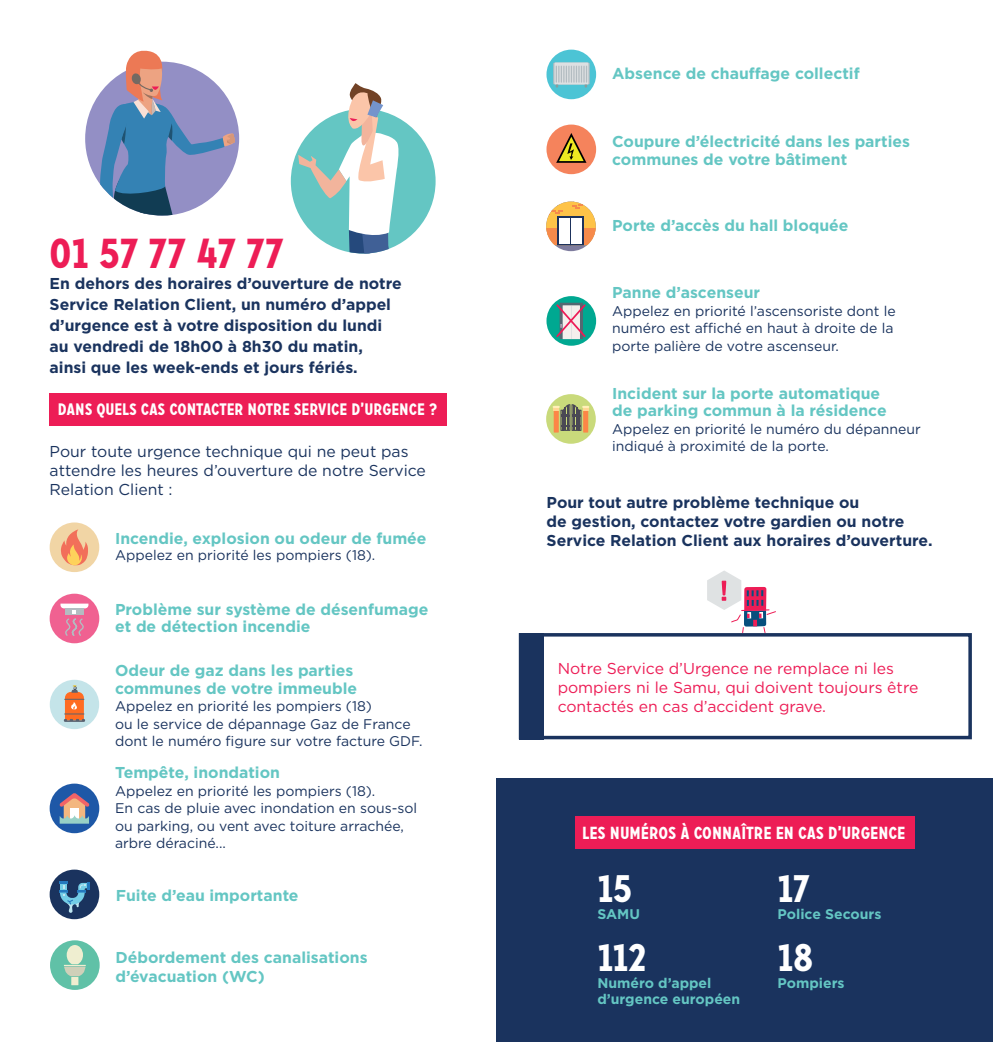
<style>
.page{position:relative;width:993px;height:1042px;background:#fff}
.page>*{position:absolute;margin:0;border:0;box-sizing:border-box;transform-origin:0 0}
.t1{font:700 42px "Carrosserie";color:#ed1d56}
.t2{font:700 38.5px "Carrosserie";color:#fff}
.t3{font:700 17.5px "Carrosserie";color:#fff}
.t4{font:700 16.62px "Carrosserie";color:#fff}
.t5{font:700 15.75px/17.5px "Gotham";color:#64c6c3}
.t6{font:700 15.75px/21px "Gotham";color:#1a335e}
.t7{font:15.75px/18.9px "Gotham";color:#ed1d56}
.t8{font:15.75px/18.9px "Gotham";color:#1a335e}
.t9{font:14px/17.5px "Gotham";color:#1a335e}
.t10{font:700 14px/15.8px "Gotham";color:#64c6c3}
</style>
<div class="page">
<div style="left:50px;top:940px;width:50px;height:50px;background:#60c1a7;border-radius:50%"></div>
<div style="left:50px;top:783px;width:49px;height:50px;background:#1e58a7;border-radius:50%"></div>
<div style="left:496px;top:778px;width:496px;height:264px;background:#1a335e"></div>
<div style="left:575px;top:816px;width:339px;height:33px;background:#ed1d56"></div>
<div style="left:50px;top:393px;width:396px;height:33px;background:#ed1d56"></div>
<div style="left:518px;top:633px;width:453px;height:106px;border:4px solid #1a335e"></div>
<div style="left:518px;top:633px;width:25px;height:106px;background:#1a335e"></div>
<div style="left:50px;top:522px;width:49px;height:50px;background:#f1d5a5;border-radius:50%"></div>
<svg style="left:61px;top:529px;width:27px;height:37px"></svg>
<div style="left:50px;top:869px;width:49px;height:50px;background:#1a335e;border-radius:50%"></div>
<svg style="left:59px;top:882px;width:31px;height:31px"></svg>
<div style="left:546px;top:296px;width:50px;height:50px;background:#00a891;border-radius:50%"></div>
<div style="left:546px;top:125px;width:50px;height:49px;background:#f5835c;border-radius:50%"></div>
<div style="left:546px;top:50px;width:50px;height:49px;background:#4cc4d5;border-radius:50%"></div>
<svg style="left:553px;top:63px;width:36px;height:22px"></svg>
<div style="left:554px;top:63px;width:34px;height:22px;background:#dde0e2"></div>
<svg style="left:555px;top:66px;width:32px;height:22px"></svg>
<svg style="left:554px;top:302px;width:32px;height:37px"></svg>
<div style="left:50px;top:594px;width:49px;height:49px;background:#f06191;border-radius:50%"></div>
<svg style="left:60px;top:603px;width:28px;height:33px"></svg>
<svg style="left:59px;top:793px;width:30px;height:30px"></svg>
<svg style="left:556px;top:133px;width:30px;height:30px"></svg>
<svg style="left:546px;top:202px;width:49px;height:49px"></svg>
<svg style="left:64px;top:945px;width:22px;height:31px"></svg>
<div style="left:71px;top:977px;width:7px;height:8px;background:#efeed0"></div>
<div style="left:546px;top:394px;width:49px;height:50px;background:#c9da7b;border-radius:50%"></div>
<svg style="left:707px;top:570px;width:69px;height:63px"></svg>
<svg style="left:291px;top:83px;width:144px;height:170px"></svg>
<svg style="left:85px;top:50px;width:154px;height:166px"></svg>
<div style="left:50px;top:680px;width:49px;height:49px;background:#c4e4e9;border-radius:50%"></div>
<svg style="left:64px;top:685px;width:21px;height:37px"></svg>
<svg style="left:552px;top:404px;width:37px;height:28px"></svg>
<svg style="left:546px;top:202px;width:49px;height:43px"></svg>
<p class="t5" style="left:612px;top:64px;width:249px">Absence de chauffage collectif</p>
<p class="t5" style="left:612px;top:133px;width:299px">Coupure d’électricité dans les parties communes de votre bâtiment</p>
<h1 class="t1" style="left:50px;top:225px;width:236px">01 57 77 47 77</h1>
<p class="t6" style="left:50px;top:272px;width:353px">En dehors des horaires d’ouverture de notre Service Relation Client, un numéro d’appel d’urgence est à votre disposition du lundi au vendredi de 18h00 à 8h30 du matin, ainsi que les week-ends et jours fériés.</p>
<p class="t4" style="left:58px;top:398px;width:380px">DANS QUELS CAS CONTACTER NOTRE SERVICE D’URGENCE ?</p>
<p class="t8" style="left:50px;top:442px;width:378px">Pour toute urgence technique qui ne peut pas attendre les heures d’ouverture de notre Service<br>Relation Client :</p>
<p class="t5" style="left:115px;top:529px;width:313px">Incendie, explosion ou odeur de fumée</p>
<p class="t9" style="left:115px;top:546px;width:262px">Appelez en priorité les pompiers (18).</p>
<p class="t5" style="left:115px;top:600px;width:315px">Problème sur système de désenfumage et de détection incendie</p>
<p class="t5" style="left:115px;top:661px;width:243px">Odeur de gaz dans les parties communes de votre immeuble</p>
<p class="t9" style="left:115px;top:697px;width:309px">Appelez en priorité les pompiers (18)<br>ou le service de dépannage Gaz de France dont le numéro figure sur votre facture GDF.</p>
<p class="t5" style="left:115px;top:763px;width:166px">Tempête, inondation</p>
<p class="t9" style="left:115px;top:781px;width:303px">Appelez en priorité les pompiers (18).<br>En cas de pluie avec inondation en sous-sol ou parking, ou vent avec toiture arrachée, arbre déraciné...</p>
<p class="t5" style="left:612px;top:217px;width:238px">Porte d’accès du hall bloquée</p>
<p class="t5" style="left:612px;top:284px;width:149px">Panne d’ascenseur</p>
<p class="t9" style="left:612px;top:302px;width:285px">Appelez en priorité l’ascensoriste dont le numéro est affiché en haut à droite de la porte palière de votre ascenseur.</p>
<p class="t5" style="left:612px;top:384px;width:276px">Incident sur la porte automatique de parking commun à la résidence</p>
<p class="t9" style="left:612px;top:420px;width:310px">Appelez en priorité le numéro du dépanneur indiqué à proximité de la porte.</p>
<p class="t6" style="left:546px;top:492px;width:387px;line-height:18.9px">Pour tout autre problème technique ou<br>de gestion, contactez votre gardien ou notre<br>Service Relation Client aux horaires d’ouverture.</p>
<p class="t7" style="left:557px;top:658px;width:362px">Notre Service d’Urgence ne remplace ni les pompiers ni le Samu, qui doivent toujours être contactés en cas d’accident grave.</p>
<p class="t3" style="left:582px;top:821px;width:324px">LES NUMÉROS À CONNAÎTRE EN CAS D’URGENCE</p>
<p class="t5" style="left:116px;top:886px;width:184px">Fuite d’eau importante</p>
<h2 class="t2" style="left:597px;top:863px;width:36px">15</h2>
<p class="t10" style="left:597px;top:906px;width:44px">SAMU</p>
<p class="t5" style="left:115px;top:947px;width:253px;line-height:18.9px">Débordement des canalisations d’évacuation (WC)</p>
<h2 class="t2" style="left:597px;top:932px;width:51px">112</h2>
<p class="t10" style="left:597px;top:975px;width:144px">Numéro d’appel d’urgence européen</p>
<h2 class="t2" style="left:777px;top:863px;width:34px">17</h2>
<p class="t10" style="left:777px;top:906px;width:105px">Police Secours</p>
<h2 class="t2" style="left:777px;top:932px;width:37px">18</h2>
<p class="t10" style="left:777px;top:975px;width:69px">Pompiers</p>
</div>
